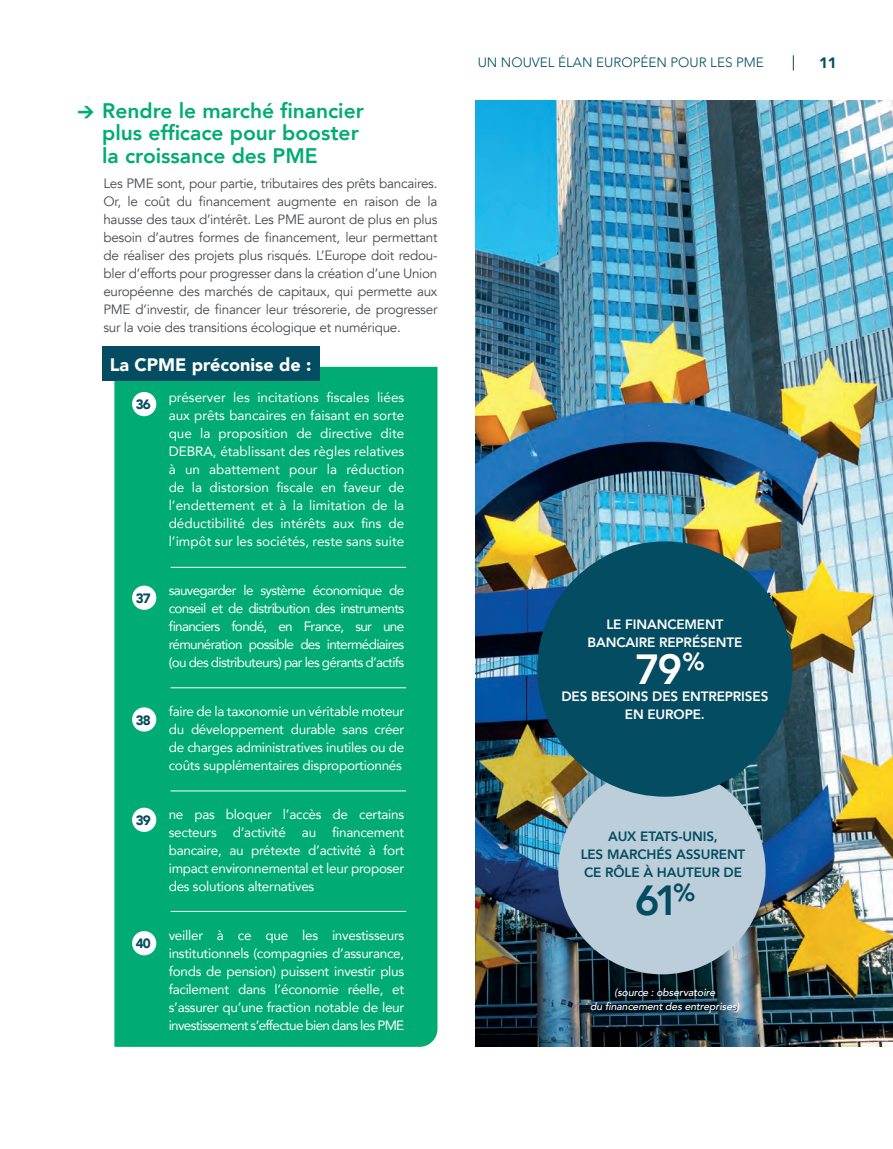
<style>
.page{position:relative;width:893px;height:1149px;background:#fff}
.page>*{position:absolute;margin:0;border:0;box-sizing:border-box;transform-origin:0 0}
.t1{font:800 42px "Avenir";color:#044c62}
.t2{font:800 42px "Avenir";color:#fff}
.t3{font:800 21px/22.5px "Avenir";color:#00ab74}
.t4{font:900 18px "Avenir";color:#fff}
.t5{font:900 16.5px "DIN";color:#00ab74}
.t6{font:900 15px "Avenir";color:#044c62}
.t7{font:13.5px/18px "Avenir";letter-spacing:-.02em;color:#fff;text-align:justify}
.t8{font:13.5px/18px "Avenir";letter-spacing:-.02em;color:#474a4e;text-align:justify}
.t9{font:800 13.5px/18px "Avenir";letter-spacing:-.01em;color:#fff;text-align:center}
.t10{font:800 13.5px/18px "Avenir";letter-spacing:-.01em;color:#044c62;text-align:center}
.t11{font:300 13.5px "Avenir";color:#044c62}
.t12{font:900 13.5px "Avenir";letter-spacing:-.09em;color:#044c62}
.t13{font:italic 500 10.5px/13.5px "Avenir";letter-spacing:-.01em;color:#fff;text-align:center}
</style>
<div class="page">
<svg style="left:793px;top:55px;width:1px;height:16px"></svg>
<img style="left:476px;top:101px;width:417px;height:945px">
<div style="left:114px;top:367px;width:323px;height:679px;background:#00ab74"></div>
<div style="left:102px;top:347px;width:218px;height:34px;background:#044c62"></div>
<hr style="left:171px;top:566px;width:235px;height:1px;background:#fff">
<div style="left:132px;top:392px;width:24px;height:24px;background:#fff;border-radius:50%"></div>
<div style="left:132px;top:585px;width:24px;height:24px;background:#fff;border-radius:50%"></div>
<div style="left:132px;top:930px;width:24px;height:25px;background:#fff;border-radius:50%"></div>
<div style="left:132px;top:707px;width:24px;height:24px;background:#fff;border-radius:50%"></div>
<div style="left:132px;top:807px;width:24px;height:24px;background:#fff;border-radius:50%"></div>
<hr style="left:171px;top:687px;width:235px;height:1px;background:#fff">
<hr style="left:171px;top:790px;width:235px;height:1px;background:#fff">
<hr style="left:171px;top:910px;width:235px;height:1px;background:#fff">
<div style="left:558px;top:766px;width:208px;height:208px;background:#bcced9;border-radius:50%"></div>
<div style="left:537px;top:541px;width:255px;height:255px;background:#044c62;border-radius:50%"></div>
<p class="t5" style="left:77px;top:100px;width:18px">&gt;</p>
<h2 class="t3" style="left:102px;top:99px;width:263px">Rendre le marché financier plus efficace pour booster la croissance des PME</h2>
<p class="t8" style="left:103px;top:174px;width:336px">Les PME sont, pour partie, tributaires des prêts bancaires.<br>Or, le coût du financement augmente en raison de la hausse des taux d’intérêt. Les PME auront de plus en plus besoin d’autres formes de financement, leur permettant de réaliser des projets plus risqués. L’Europe doit redou&shy;bler d’efforts pour progresser dans la création d’une Union européenne des marchés de capitaux, qui permette aux PME d’investir, de financer leur trésorerie, de progresser sur la voie des transitions écologique et numérique.</p>
<h3 class="t4" style="left:110px;top:349px;width:203px">La CPME préconise de :</h3>
<p class="t7" style="left:169px;top:388px;width:237px">préserver les incitations fiscales liées aux prêts bancaires en faisant en sorte que la proposition de directive dite DEBRA, établissant des règles relatives à un abattement pour la réduction de la distorsion fiscale en faveur de l’endettement et à la limitation de la déductibilité des intérêts aux fins de l’impôt sur les sociétés, reste sans suite</p>
<p class="t7" style="left:169px;top:581px;width:237px">sauvegarder le système économique de conseil et de distribution des instruments financiers fondé, en France, sur une rémunération possible des intermédiaires (ou des distributeurs) par les gérants d’actifs</p>
<p class="t7" style="left:169px;top:701px;width:237px">faire de la taxonomie un véritable moteur du développement durable sans créer de charges administratives inutiles ou de coûts supplémentaires disproportionnés</p>
<p class="t7" style="left:169px;top:804px;width:237px">ne pas bloquer l’accès de certains secteurs d’activité au financement bancaire, au prétexte d’activité à fort impact environnemental et leur proposer des solutions alternatives</p>
<p class="t7" style="left:169px;top:925px;width:237px">veiller à ce que les investisseurs institutionnels (compagnies d’assurance, fonds de pension) puissent investir plus facilement dans l’économie réelle, et s’assurer qu’une fraction notable de leur investissement s’effectue bien dans les PME</p>
<p class="t12" style="left:136px;top:393px;width:16px">36</p>
<p class="t12" style="left:136px;top:586px;width:16px">37</p>
<p class="t12" style="left:136px;top:708px;width:16px">38</p>
<p class="t12" style="left:136px;top:808px;width:16px">39</p>
<p class="t12" style="left:136px;top:931px;width:16px">40</p>
<p class="t11" style="left:478px;top:54px;width:288px">UN NOUVEL ÉLAN EUROPÉEN POUR LES PME</p>
<p class="t6" style="left:819px;top:50px;width:19px">11</p>
<p class="t9" style="left:587px;top:614px;width:156px">LE FINANCEMENT<br>BANCAIRE REPRÉSENTE</p>
<h1 class="t2" style="left:635px;top:636px;width:71px">79<sup>%</sup></h1>
<p class="t9" style="left:561px;top:686px;width:208px">DES BESOINS DES ENTREPRISES<br>EN EUROPE.</p>
<p class="t10" style="left:581px;top:827px;width:166px">AUX ETATS-UNIS,<br>LES MARCHÉS ASSURENT<br>CE RÔLE À HAUTEUR DE</p>
<h1 class="t1" style="left:635px;top:866px;width:62px">61<sup>%</sup></h1>
<p class="t13" style="left:590px;top:985px;width:151px">(source : observatoire<br>du financement des entreprises)</p>
</div>
